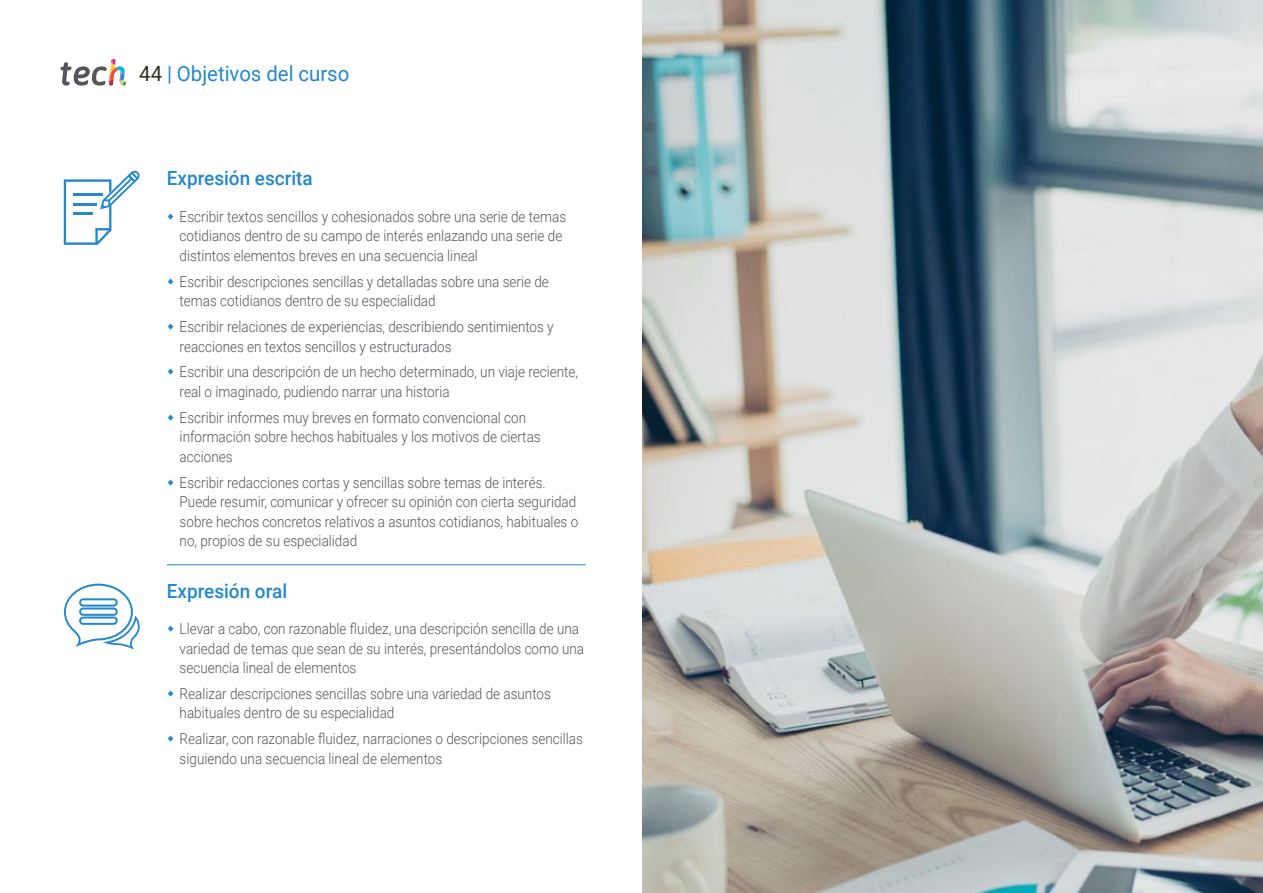
<style>
.page{position:relative;width:1263px;height:893px;background:#fff}
.page>*{position:absolute;margin:0;border:0;box-sizing:border-box;transform-origin:0 0}
.t1{font:21px "Roboto";color:#2488c9}
.t2{font:500 19.5px "Roboto";color:#2488c9}
.t3{font:300 15px/19.5px "Roboto";color:#52555b;scale:.9 1}
.s1{color:#312e20}
</style>
<div class="page">
<svg style="left:61px;top:59px;width:65px;height:27px"></svg>
<svg style="left:64px;top:171px;width:76px;height:74px"></svg>
<hr style="left:73px;top:212px;width:20px;height:3px;background:#2488c9">
<hr style="left:73px;top:193px;width:29px;height:3px;background:#2488c9">
<hr style="left:73px;top:203px;width:23px;height:2px;background:#2488c9">
<svg style="left:64px;top:584px;width:76px;height:65px"></svg>
<img style="left:642px;top:0;width:621px;height:893px">
<hr style="left:167px;top:564px;width:419px;height:1px;background:#2488c9">
<h1 class="t1" style="left:139px;top:59px;width:212px"><span class="s1">44</span> | Objetivos del curso</h1>
<h2 class="t2" style="left:167px;top:165px;width:147px">Expresión escrita</h2>
<p class="t3" style="left:180px;top:206px;width:431px">Escribir textos sencillos y cohesionados sobre una serie de temas cotidianos dentro de su campo de interés enlazando una serie de distintos elementos breves en una secuencia lineal</p>
<p class="t3" style="left:180px;top:271px;width:412px">Escribir descripciones sencillas y detalladas sobre una serie de temas cotidianos dentro de su especialidad</p>
<p class="t3" style="left:180px;top:316px;width:417px">Escribir relaciones de experiencias, describiendo sentimientos y reacciones en textos sencillos y estructurados</p>
<p class="t3" style="left:180px;top:362px;width:444px">Escribir una descripción de un hecho determinado, un viaje reciente, real o imaginado, pudiendo narrar una historia</p>
<p class="t3" style="left:180px;top:407px;width:403px">Escribir informes muy breves en formato convencional con información sobre hechos habituales y los motivos de ciertas acciones</p>
<p class="t3" style="left:180px;top:472px;width:444px">Escribir redacciones cortas y sencillas sobre temas de interés.<br>Puede resumir, comunicar y ofrecer su opinión con cierta seguridad sobre hechos concretos relativos a asuntos cotidianos, habituales o no, propios de su especialidad</p>
<h2 class="t2" style="left:167px;top:577px;width:122px">Expresión oral</h2>
<p class="t3" style="left:180px;top:618px;width:451px">Llevar a cabo, con razonable fluidez, una descripción sencilla de una variedad de temas que sean de su interés, presentándolos como una secuencia lineal de elementos</p>
<p class="t3" style="left:180px;top:683px;width:414px">Realizar descripciones sencillas sobre una variedad de asuntos habituales dentro de su especialidad</p>
<p class="t3" style="left:180px;top:729px;width:450px">Realizar, con razonable fluidez, narraciones o descripciones sencillas siguiendo una secuencia lineal de elementos</p>
</div>
